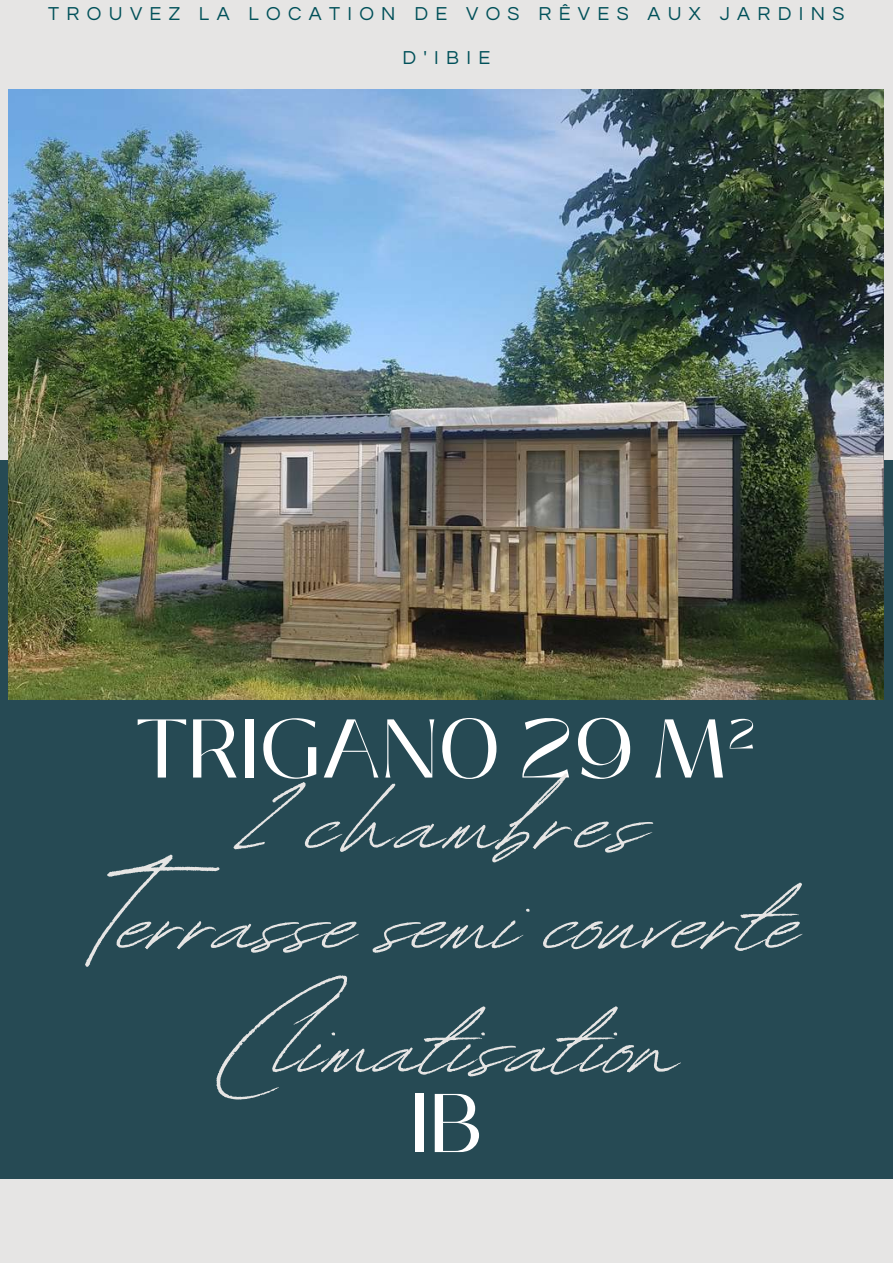
<style>
.page{position:relative;width:893px;height:1264px;background:#fff}
.page>*{position:absolute;margin:0;border:0;box-sizing:border-box;transform-origin:0 0}
.t1{font:154.65px/123.6px "Revive 80 Signature";color:#e6e5e4;text-align:center}
.t2{font:154.65px "Revive 80 Signature";letter-spacing:.035em;color:#e6e5e4}
.t3{font:82.8px "Black Mango";color:#fff}
.t4{font:19.5px "Questrial";letter-spacing:.375em;color:#005059}
</style>
<div class="page">
<div style="left:0;top:0;width:892px;height:1262px;background:#e6e5e4"></div>
<div style="left:0;top:460px;width:892px;height:718px;background:#264a54"></div>
<img style="left:9px;top:89px;width:874px;height:611px">
<p class="t4" style="left:48px;top:4px;width:797px">TROUVEZ LA LOCATION DE VOS RÊVES AUX JARDINS</p>
<p class="t4" style="left:402px;top:48px;width:89px">D'IBIE</p>
<h2 class="t3" style="left:136px;top:686px;width:622px">TRIGANO 29 M²</h2>
<h1 class="t2" style="left:246px;top:703px;width:402px">2 chambres</h1>
<h1 class="t1" style="left:97px;top:832px;width:704px">Terrasse semi couverte<br>Climatisation</h1>
<h2 class="t3" style="left:410px;top:1060px;width:74px">IB</h2>
</div>
